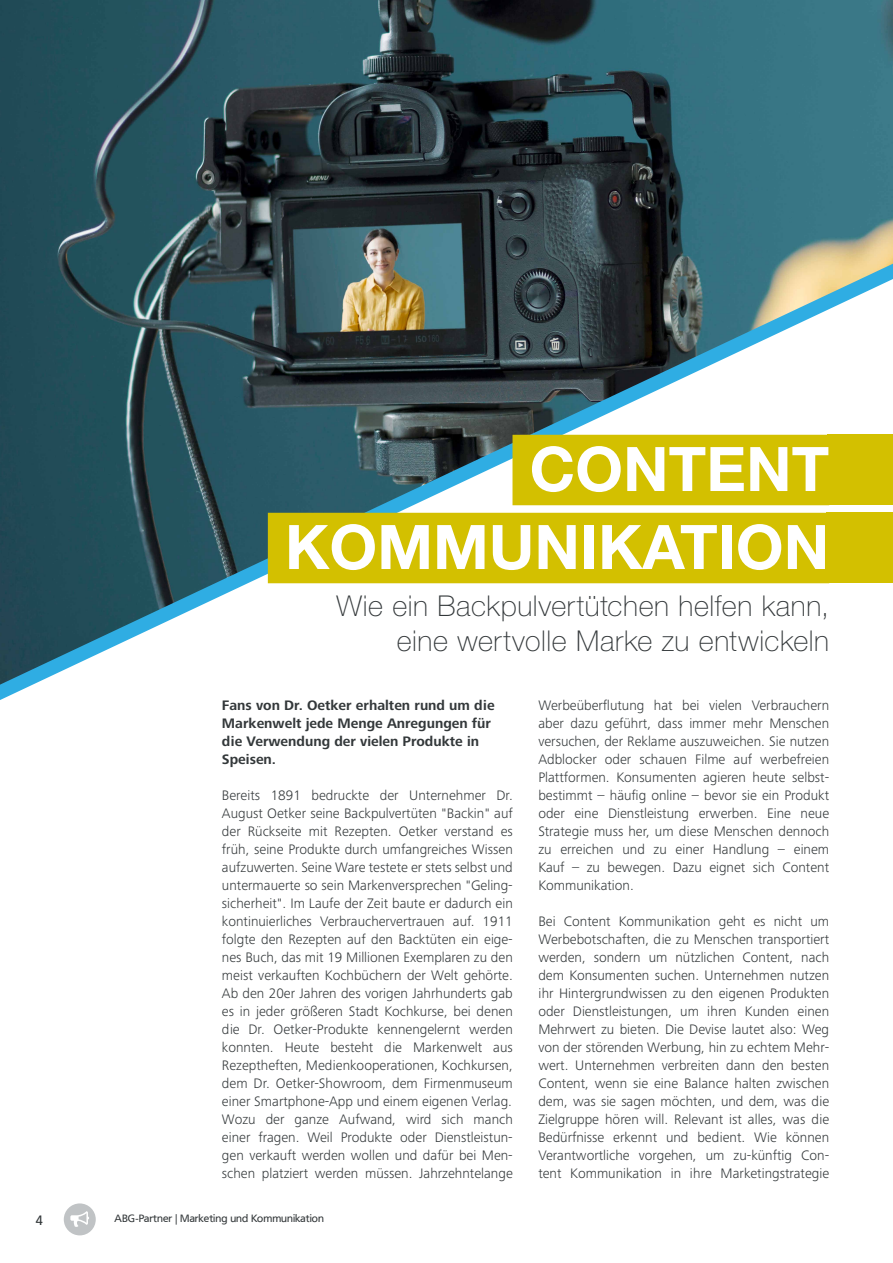
<style>
.page{position:relative;width:893px;height:1263px;background:#fff}
.page>*{position:absolute;margin:0;border:0;box-sizing:border-box;transform-origin:0 0}
.t1{font:700 61.5px/78px "Helvetica Neue LT Std";color:#fff;text-align:right}
.t2{font:100 28.8px/34.5px "Helvetica Neue LT Std";letter-spacing:.02em;color:#33383a;text-align:right}
.t3{font:300 14.25px/18px "Frutiger Next";color:#33383a;text-align:justify}
.t4{font:700 14.25px/18px "Frutiger Next";color:#33383a}
.t5{font:13.5px "Frutiger BSK";color:#33383a}
.t6{font:10.5px "Frutiger BSK";color:#33383a}
</style>
<div class="page">
<img style="left:0;top:0;width:893px;height:685px">
<svg style="left:64px;top:1203px;width:32px;height:32px"></svg>
<div style="left:828px;top:435px;width:65px;height:70px;background:#d3c000"></div>
<div style="left:827px;top:513px;width:66px;height:70px;background:#d3c000"></div>
<div style="left:512px;top:435px;width:317px;height:70px;background:#d3c000"></div>
<div style="left:268px;top:513px;width:561px;height:70px;background:#d3c000"></div>
<h1 class="t1" style="left:285px;top:429px;width:546px">CONTENT<br>KOMMUNIKATION</h1>
<h2 class="t2" style="left:336px;top:589px;width:494px">Wie ein Backpulvertütchen helfen kann, eine wertvolle Marke zu entwickeln</h2>
<p class="t4" style="left:222px;top:696px;width:274px">Fans von Dr. Oetker erhalten rund um die<br>Markenwelt jede Menge Anregungen für die Verwendung der vielen Produkte in<br>Speisen.</p>
<p class="t3" style="left:222px;top:786px;width:292px">Bereits 1891 bedruckte der Unternehmer Dr.<br>August Oetker seine Backpulvertüten "Backin" auf der Rückseite mit Rezepten. Oetker verstand es früh, seine Produkte durch umfangreiches Wissen aufzuwerten. Seine Ware testete er stets selbst und untermauerte so sein Markenversprechen "Geling&shy;sicherheit". Im Laufe der Zeit baute er dadurch ein kontinuierliches Verbrauchervertrauen auf. 1911 folgte den Rezepten auf den Backtüten ein eige&shy;nes Buch, das mit 19 Millionen Exemplaren zu den meist verkauften Kochbüchern der Welt gehörte.<br>Ab den 20er Jahren des vorigen Jahrhunderts gab es in jeder größeren Stadt Kochkurse, bei denen die Dr. Oetker-Produkte kennengelernt werden konnten. Heute besteht die Markenwelt aus Rezeptheften, Medienkooperationen, Kochkursen, dem Dr. Oetker-Showroom, dem Firmenmuseum einer Smartphone-App und einem eigenen Verlag.<br>Wozu der ganze Aufwand, wird sich manch einer fragen. Weil Produkte oder Dienstleistun&shy;gen verkauft werden wollen und dafür bei Men&shy;schen platziert werden müssen. Jahrzehntelange</p>
<p class="t5" style="left:36px;top:1212px;width:9px">4</p>
<p class="t6" style="left:115px;top:1212px;width:211px">ABG-Partner | Marketing und Kommunikation</p>
<p class="t3" style="left:538px;top:696px;width:292px">Werbeüberflutung hat bei vielen Verbrauchern aber dazu geführt, dass immer mehr Menschen versuchen, der Reklame auszuweichen. Sie nutzen Adblocker oder schauen Filme auf werbefreien Plattformen. Konsumenten agieren heute selbst&shy;bestimmt – häufig online – bevor sie ein Produkt oder eine Dienstleistung erwerben. Eine neue Strategie muss her, um diese Menschen dennoch zu erreichen und zu einer Handlung – einem Kauf – zu bewegen. Dazu eignet sich Content Kommunikation.</p>
<p class="t3" style="left:538px;top:912px;width:292px">Bei Content Kommunikation geht es nicht um Werbebotschaften, die zu Menschen transportiert werden, sondern um nützlichen Content, nach dem Konsumenten suchen. Unternehmen nutzen ihr Hintergrundwissen zu den eigenen Produkten oder Dienstleistungen, um ihren Kunden einen Mehrwert zu bieten. Die Devise lautet also: Weg von der störenden Werbung, hin zu echtem Mehr&shy;wert. Unternehmen verbreiten dann den besten Content, wenn sie eine Balance halten zwischen dem, was sie sagen möchten, und dem, was die Zielgruppe hören will. Relevant ist alles, was die Bedürfnisse erkennt und bedient. Wie können Verantwortliche vorgehen, um zu-künftig Con&shy;tent Kommunikation in ihre Marketingstrategie</p>
</div>
